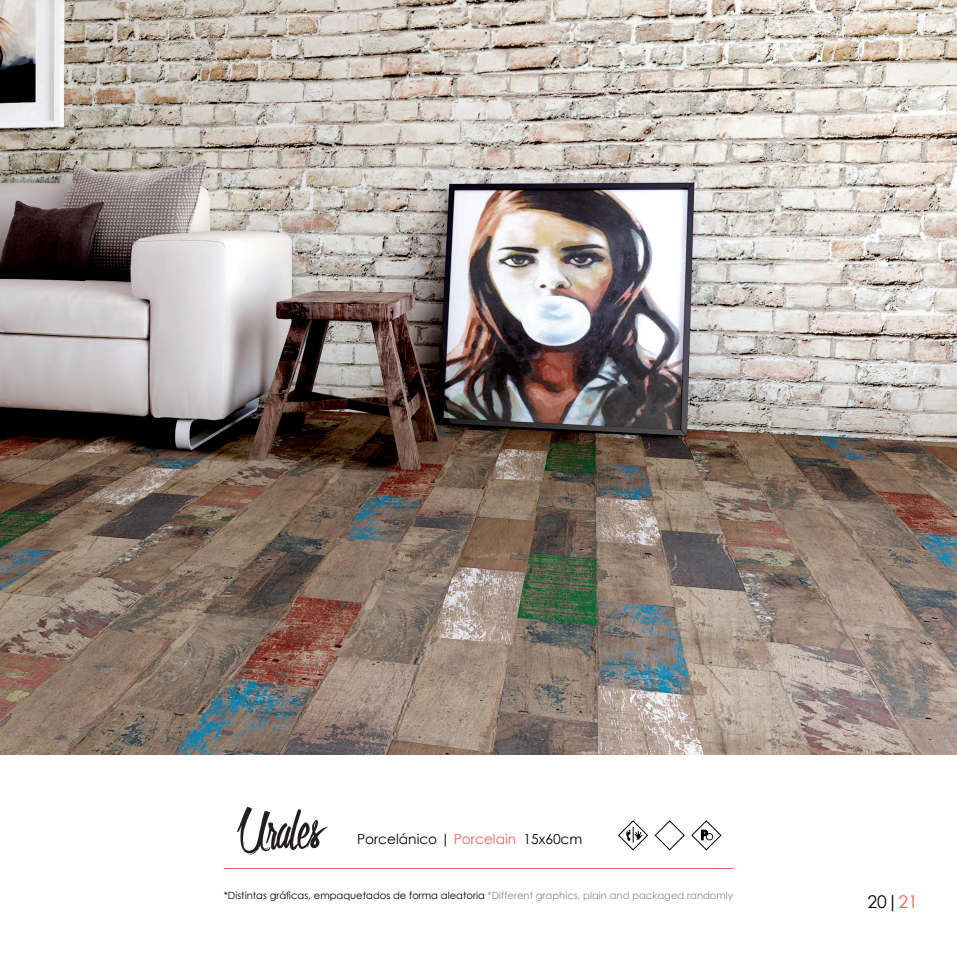
<style>
.page{position:relative;width:957px;height:957px;background:#fff}
.page>*{position:absolute;margin:0;border:0;box-sizing:border-box;transform-origin:0 0}
.t1{font:72.5px "Olympic Branding";color:#231f20}
.t2{font:17.5px "Century Gothic";color:#010101}
.t3{font:13.75px "Century Gothic";color:#010101}
.t4{font:10px "Century Gothic";color:#010101}
.s1{color:#f1635d}
.s2{color:#8c8989}
</style>
<div class="page">
<img style="left:0;top:0;width:957px;height:755px">
<hr style="left:224px;top:868px;width:509px;height:1px;background:#f1635d">
<svg style="left:618px;top:820px;width:104px;height:31px"></svg>
<p class="t1" style="left:235px;top:798px;width:87px">Urales</p>
<p class="t3" style="left:357px;top:829px;width:227px">Porcelánico | <span class="s1">Porcelain</span> 15x60cm</p>
<p class="t4" style="left:224px;top:888px;width:511px">*Distintas gráficas, empaquetados de forma aleatoria <span class="s2">*Different graphics, plain and packaged randomly</span></p>
<p class="t2" style="left:867px;top:889px;width:52px">20|<span class="s1">21</span></p>
</div>
